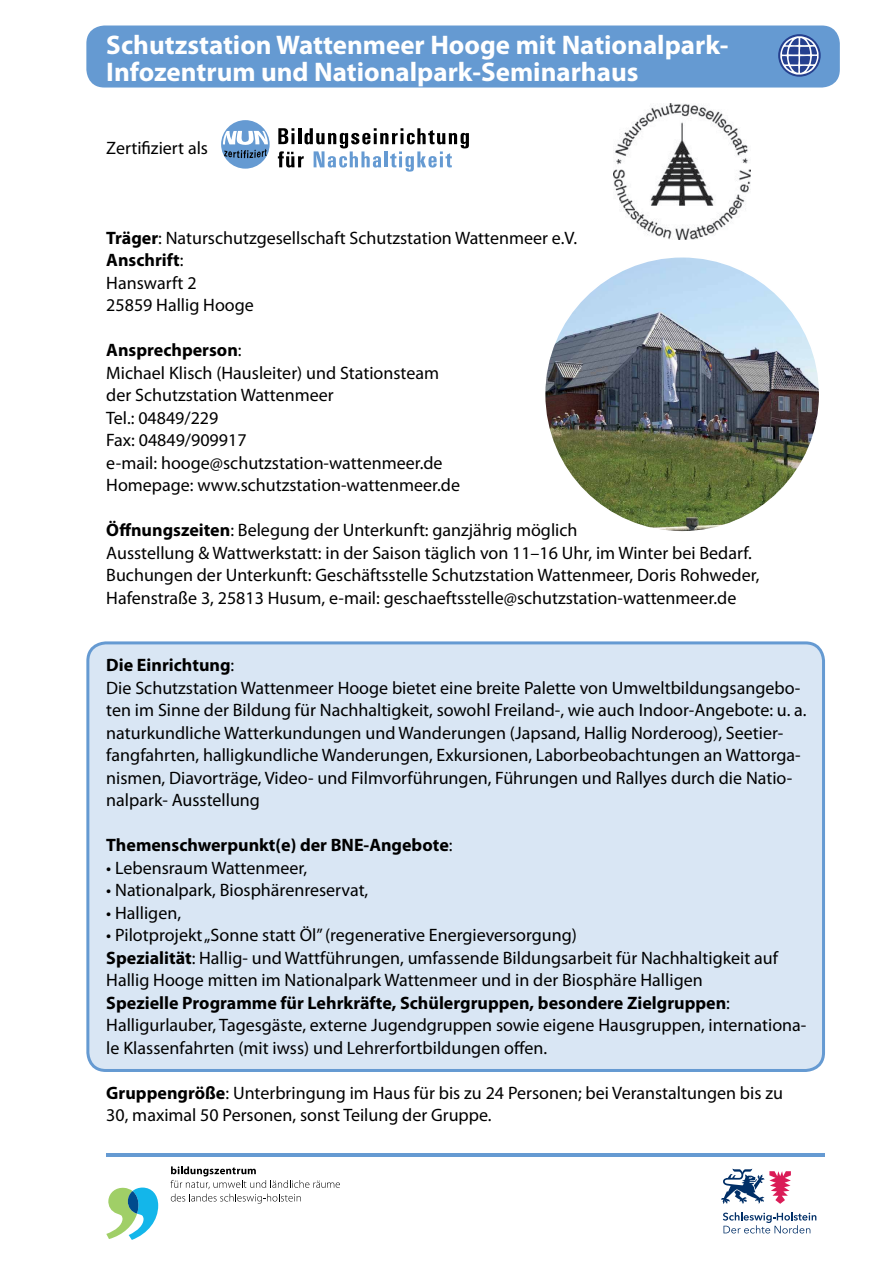
<style>
.page{position:relative;width:893px;height:1263px;background:#fff}
.page>*{position:absolute;margin:0;border:0;box-sizing:border-box;transform-origin:0 0}
.t1{font:700 27px/27px "Myriad Pro";color:#fff}
.t2{font:18px/22.5px "Myriad Pro";color:#000}
.t3{font:700 18px "Myriad Pro";color:#000}
.s1{font-weight:700}
.s2{font-weight:400}
</style>
<div class="page">
<div style="left:86px;top:26px;width:754px;height:62px;background:#659ad2;border-radius:18px"></div>
<div style="left:88px;top:643px;width:735px;height:427px;background:#d9e6f4;border-radius:18px"></div>
<div style="left:86px;top:641px;width:739px;height:431px;border:3px solid #659ad2;border-radius:18px"></div>
<hr style="left:106px;top:1153px;width:719px;height:3px;background:#659ad2">
<div style="left:221px;top:120px;width:49px;height:49px;background:#659ad2;border-radius:50%"></div>
<svg style="left:223px;top:131px;width:45px;height:27px"></svg>
<svg style="left:278px;top:128px;width:191px;height:44px"></svg>
<img style="left:544px;top:257px;width:276px;height:275px;border-radius:138px">
<svg style="left:171px;top:1166px;width:169px;height:38px"></svg>
<svg style="left:106px;top:1187px;width:52px;height:53px"></svg>
<svg style="left:723px;top:1212px;width:93px;height:21px"></svg>
<svg style="left:721px;top:1169px;width:70px;height:35px"></svg>
<svg style="left:778px;top:34px;width:43px;height:43px"></svg>
<svg style="left:780px;top:36px;width:39px;height:39px;background:#7389bb"></svg>
<img style="left:614px;top:104px;width:136px;height:135px">
<h1 class="t1" style="left:106px;top:31px;width:624px">Schutzstation Wattenmeer Hooge mit Nationalpark-<br>Infozentrum und Nationalpark-Seminarhaus</h1>
<p class="t2" style="left:106px;top:136px;width:103px">Zertifiziert als</p>
<p class="t2" style="left:106px;top:226px;width:472px"><span class="s1">Träger</span>: Naturschutzgesellschaft Schutzstation Wattenmeer e.V.<br><span class="s1">Anschrift</span>:<br>Hanswarft 2<br>25859 Hallig Hooge</p>
<p class="t2" style="left:106px;top:339px;width:355px"><span class="s1">Ansprechperson</span>:<br>Michael Klisch (Hausleiter) und Stationsteam der Schutzstation Wattenmeer<br>Tel.: 04849/229<br>Fax: 04849/909917<br>e-mail: hooge@schutzstation-wattenmeer.de<br>Homepage: www.schutzstation-wattenmeer.de</p>
<p class="t2" style="left:106px;top:519px;width:655px"><span class="s1">Öffnungszeiten</span>: Belegung der Unterkunft: ganzjährig möglich<br>Ausstellung &amp; Wattwerkstatt: in der Saison täglich von 11–16 Uhr, im Winter bei Bedarf.<br>Buchungen der Unterkunft: Geschäftsstelle Schutzstation Wattenmeer, Doris Rohweder, Hafenstraße 3, 25813 Husum, e-mail: geschaeftsstelle@schutzstation-wattenmeer.de</p>
<p class="t2" style="left:106px;top:654px;width:702px"><span class="s1">Die Einrichtung</span>:<br>Die Schutzstation Wattenmeer Hooge bietet eine breite Palette von Umweltbildungsangebo&shy;ten im Sinne der Bildung für Nachhaltigkeit, sowohl Freiland-, wie auch Indoor-Angebote: u. a. naturkundliche Watterkundungen und Wanderungen (Japsand, Hallig Norderoog), Seetier&shy;fangfahrten, halligkundliche Wanderungen, Exkursionen, Laborbeobachtungen an Wattorga&shy;nismen, Diavorträge, Video- und Filmvorführungen, Führungen und Rallyes durch die Natio&shy;nalpark- Ausstellung</p>
<p class="t3" style="left:106px;top:833px;width:348px">Themenschwerpunkt(e) der BNE-Angebote<span class="s2">:</span></p>
<p class="t2" style="left:106px;top:856px;width:202px">• Lebensraum Wattenmeer,</p>
<p class="t2" style="left:106px;top:879px;width:264px">• Nationalpark, Biosphärenreservat,</p>
<p class="t2" style="left:106px;top:901px;width:76px">• Halligen,</p>
<p class="t2" style="left:106px;top:924px;width:702px">• Pilotprojekt „Sonne statt Öl” (regenerative Energieversorgung)<br><span class="s1">Spezialität</span>: Hallig- und Wattführungen, umfassende Bildungsarbeit für Nachhaltigkeit auf Hallig Hooge mitten im Nationalpark Wattenmeer und in der Biosphäre Halligen<br><span class="s1">Spezielle Programme für Lehrkräfte, Schülergruppen, besondere Zielgruppen</span>:<br>Halligurlauber, Tagesgäste, externe Jugendgruppen sowie eigene Hausgruppen, internationa&shy;le Klassenfahrten (mit iwss) und Lehrerfortbildungen offen.</p>
<p class="t2" style="left:106px;top:1081px;width:678px"><span class="s1">Gruppengröße</span>: Unterbringung im Haus für bis zu 24 Personen; bei Veranstaltungen bis zu<br>30, maximal 50 Personen, sonst Teilung der Gruppe.</p>
</div>
